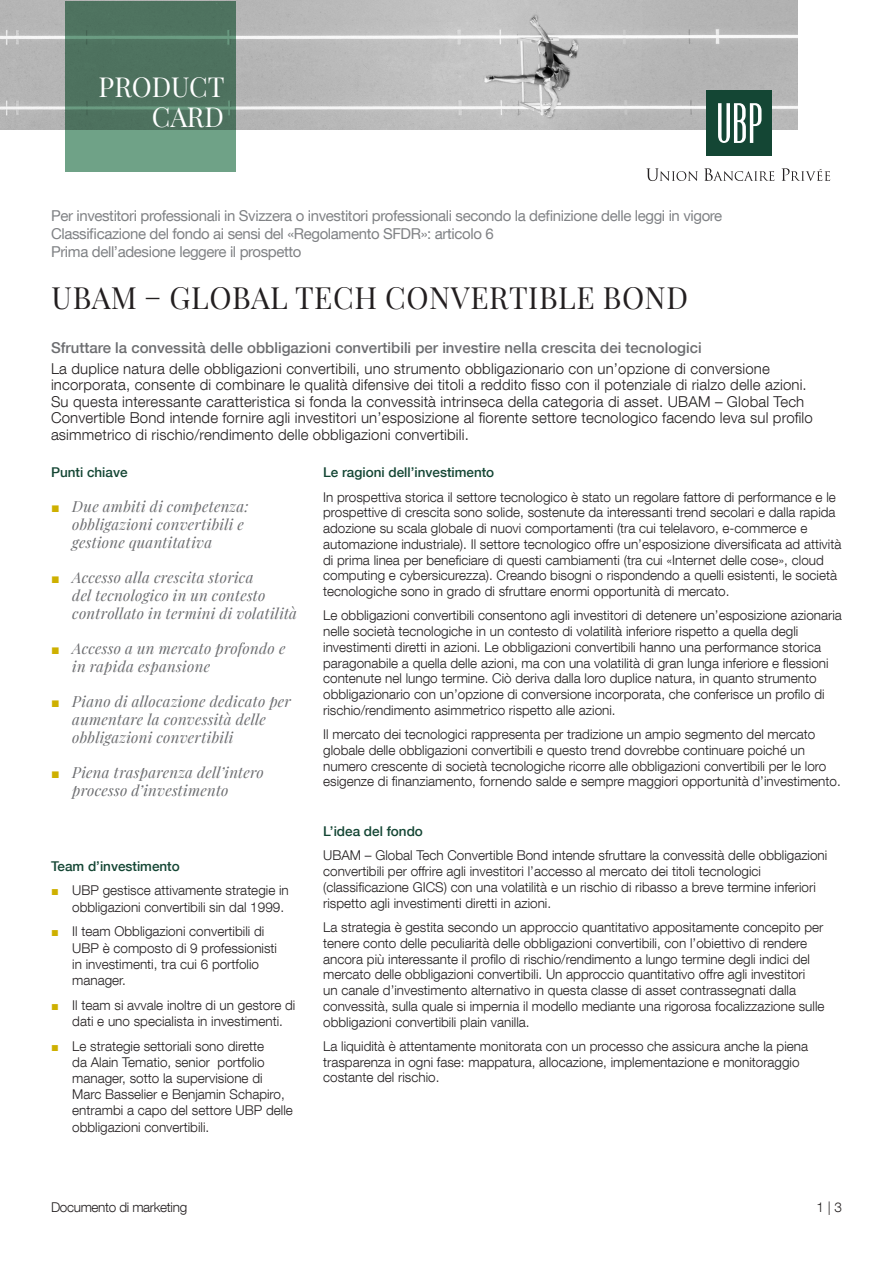
<style>
.page{position:relative;width:893px;height:1263px;background:#fff}
.page>*{position:absolute;margin:0;border:0;box-sizing:border-box;transform-origin:0 0}
.nom_du_fonds{font:30px "Playfair Display";letter-spacing:.02em;color:#231f20}
.t1{font:27px "Playfair Display";color:#fff}
.Texte_Intro{font:300 15px/16.5px "Helvetica Neue LT Com";letter-spacing:.01em;color:#231f20}
.t2{font:italic 15px/18px "Playfair Display";letter-spacing:.015em;color:#6c6d70}
.For_qualified_invest{font:15px "Helvetica Neue LT Com";letter-spacing:-.025em;color:#808285}
.Texte_Intro_65{font:500 15px "Helvetica Neue LT Com";color:#6c6d70}
.Texte{font:300 13.5px/15.8px "Helvetica Neue LT Com";color:#231f20}
.Titre_Niv_2{font:500 13.5px "Helvetica Neue LT Com";color:#144634}
.MARKETING_COMMUNICAT{font:300 13.5px "Helvetica Neue LT Com";letter-spacing:-.025em;color:#231f20}
.s1{font-family:"Arial";font-style:normal;font-size:14.25px;color:#ceb000}
.s2{font-family:"Arial";font-weight:400;font-size:12.9px;color:#ceb000}
</style>
<div class="page">
<img style="left:0;top:0;width:797px;height:130px">
<svg style="left:65px;top:1px;width:170px;height:170px;fill:#4f7360"></svg>
<svg style="left:646px;top:168px;width:52px;height:13px"></svg>
<svg style="left:704px;top:168px;width:70px;height:13px"></svg>
<svg style="left:781px;top:168px;width:49px;height:13px"></svg>
<div style="left:706px;top:90px;width:66px;height:66px;background:#144634"></div>
<svg style="left:718px;top:103px;width:43px;height:40px"></svg>
<p class="t1" style="left:99px;top:66px;width:128px">PRODUCT</p>
<p class="t1" style="left:152px;top:96px;width:74px">CARD</p>
<p class="For_qualified_invest" style="left:51px;top:207px;width:673px">Per investitori professionali in Svizzera o investitori professionali secondo la definizione delle leggi in vigore</p>
<p class="For_qualified_invest" style="left:51px;top:225px;width:444px">Classificazione del fondo ai sensi del «Regolamento SFDR»: articolo 6</p>
<p class="For_qualified_invest" style="left:51px;top:243px;width:252px">Prima dell’adesione leggere il prospetto</p>
<p class="nom_du_fonds" style="left:52px;top:274px;width:638px">UBAM – GLOBAL TECH CONVERTIBLE BOND</p>
<p class="Texte_Intro_65" style="left:51px;top:338px;width:652px">Sfruttare la convessità delle obbligazioni convertibili per investire nella crescita dei tecnologici</p>
<p class="Texte_Intro" style="left:51px;top:360px;width:763px">La duplice natura delle obbligazioni convertibili, uno strumento obbligazionario con un’opzione di conversione incorporata, consente di combinare le qualità difensive dei titoli a reddito fisso con il potenziale di rialzo delle azioni.<br>Su questa interessante caratteristica si fonda la convessità intrinseca della categoria di asset. UBAM – Global Tech Convertible Bond intende fornire agli investitori un’esposizione al fiorente settore tecnologico facendo leva sul profilo asimmetrico di rischio/rendimento delle obbligazioni convertibili.</p>
<p class="Titre_Niv_2" style="left:323px;top:464px;width:173px">Le ragioni dell’investimento</p>
<p class="Texte" style="left:323px;top:489px;width:520px">In prospettiva storica il settore tecnologico è stato un regolare fattore di performance e le prospettive di crescita sono solide, sostenute da interessanti trend secolari e dalla rapida adozione su scala globale di nuovi comportamenti (tra cui telelavoro, e-commerce e automazione industriale). Il settore tecnologico offre un’esposizione diversificata ad attività di prima linea per beneficiare di questi cambiamenti (tra cui «Internet delle cose», cloud computing e cybersicurezza). Creando bisogni o rispondendo a quelli esistenti, le società tecnologiche sono in grado di sfruttare enormi opportunità di mercato.</p>
<p class="Texte" style="left:323px;top:607px;width:520px">Le obbligazioni convertibili consentono agli investitori di detenere un’esposizione azionaria nelle società tecnologiche in un contesto di volatilità inferiore rispetto a quella degli investimenti diretti in azioni. Le obbligazioni convertibili hanno una performance storica paragonabile a quella delle azioni, ma con una volatilità di gran lunga inferiore e flessioni contenute nel lungo termine. Ciò deriva dalla loro duplice natura, in quanto strumento obbligazionario con un’opzione di conversione incorporata, che conferisce un profilo di rischio/rendimento asimmetrico rispetto alle azioni.</p>
<p class="Texte" style="left:323px;top:726px;width:519px">Il mercato dei tecnologici rappresenta per tradizione un ampio segmento del mercato globale delle obbligazioni convertibili e questo trend dovrebbe continuare poiché un numero crescente di società tecnologiche ricorre alle obbligazioni convertibili per le loro esigenze di finanziamento, fornendo salde e sempre maggiori opportunità d’investimento.</p>
<p class="Titre_Niv_2" style="left:323px;top:823px;width:101px">L’idea del fondo</p>
<p class="Texte" style="left:323px;top:847px;width:506px">UBAM – Global Tech Convertible Bond intende sfruttare la convessità delle obbligazioni convertibili per offrire agli investitori l’accesso al mercato dei titoli tecnologici (classificazione GICS) con una volatilità e un rischio di ribasso a breve termine inferiori rispetto agli investimenti diretti in azioni.</p>
<p class="Texte" style="left:323px;top:919px;width:503px">La strategia è gestita secondo un approccio quantitativo appositamente concepito per tenere conto delle peculiarità delle obbligazioni convertibili, con l’obiettivo di rendere ancora più interessante il profilo di rischio/rendimento a lungo termine degli indici del mercato delle obbligazioni convertibili. Un approccio quantitativo offre agli investitori<br>un canale d’investimento alternativo in questa classe di asset contrassegnati dalla convessità, sulla quale si impernia il modello mediante una rigorosa focalizzazione sulle obbligazioni convertibili plain vanilla.</p>
<p class="Texte" style="left:323px;top:1038px;width:486px">La liquidità è attentamente monitorata con un processo che assicura anche la piena trasparenza in ogni fase: mappatura, allocazione, implementazione e monitoraggio costante del rischio.</p>
<p class="Titre_Niv_2" style="left:51px;top:464px;width:78px">Punti chiave</p>
<p class="t2" style="left:72px;top:497px;width:178px;text-indent:-21px"><span class="s1">■</span> Due ambiti di competenza: obbligazioni convertibili e gestione quantitativa</p>
<p class="t2" style="left:72px;top:568px;width:226px;text-indent:-21px"><span class="s1">■</span> Accesso alla crescita storica<br>del tecnologico in un contesto controllato in termini di volatilità</p>
<p class="t2" style="left:72px;top:639px;width:215px;text-indent:-21px"><span class="s1">■</span> Accesso a un mercato profondo e in rapida espansione</p>
<p class="t2" style="left:72px;top:692px;width:220px;text-indent:-21px"><span class="s1">■</span> Piano di allocazione dedicato per aumentare la convessità delle obbligazioni convertibili</p>
<p class="t2" style="left:72px;top:763px;width:193px;text-indent:-21px"><span class="s1">■</span> Piena trasparenza dell’intero processo d’investimento</p>
<p class="Titre_Niv_2" style="left:51px;top:858px;width:130px">Team d’investimento</p>
<p class="Texte" style="left:72px;top:882px;width:218px;line-height:16.2px;text-indent:-21px"><span class="s2">■</span> UBP gestisce attivamente strategie in obbligazioni convertibili sin dal 1999.</p>
<p class="Texte" style="left:72px;top:923px;width:206px;line-height:16.2px;text-indent:-21px"><span class="s2">■</span> Il team Obbligazioni convertibili di<br>UBP è composto di 9 professionisti in investimenti, tra cui 6 portfolio manager.</p>
<p class="Texte" style="left:72px;top:996px;width:225px;line-height:16.2px;text-indent:-21px"><span class="s2">■</span> Il team si avvale inoltre di un gestore di dati e uno specialista in investimenti.</p>
<p class="Texte" style="left:72px;top:1037px;width:222px;line-height:16.2px;text-indent:-21px"><span class="s2">■</span> Le strategie settoriali sono dirette<br>da Alain Tematio, senior portfolio manager, sotto la supervisione di Marc Basselier e Benjamin Schapiro, entrambi a capo del settore UBP delle obbligazioni convertibili.</p>
<p class="MARKETING_COMMUNICAT" style="left:51px;top:1199px;width:138px">Documento di marketing</p>
<p class="Texte" style="left:816px;top:1199px;width:27px">1 | 3</p>
</div>
